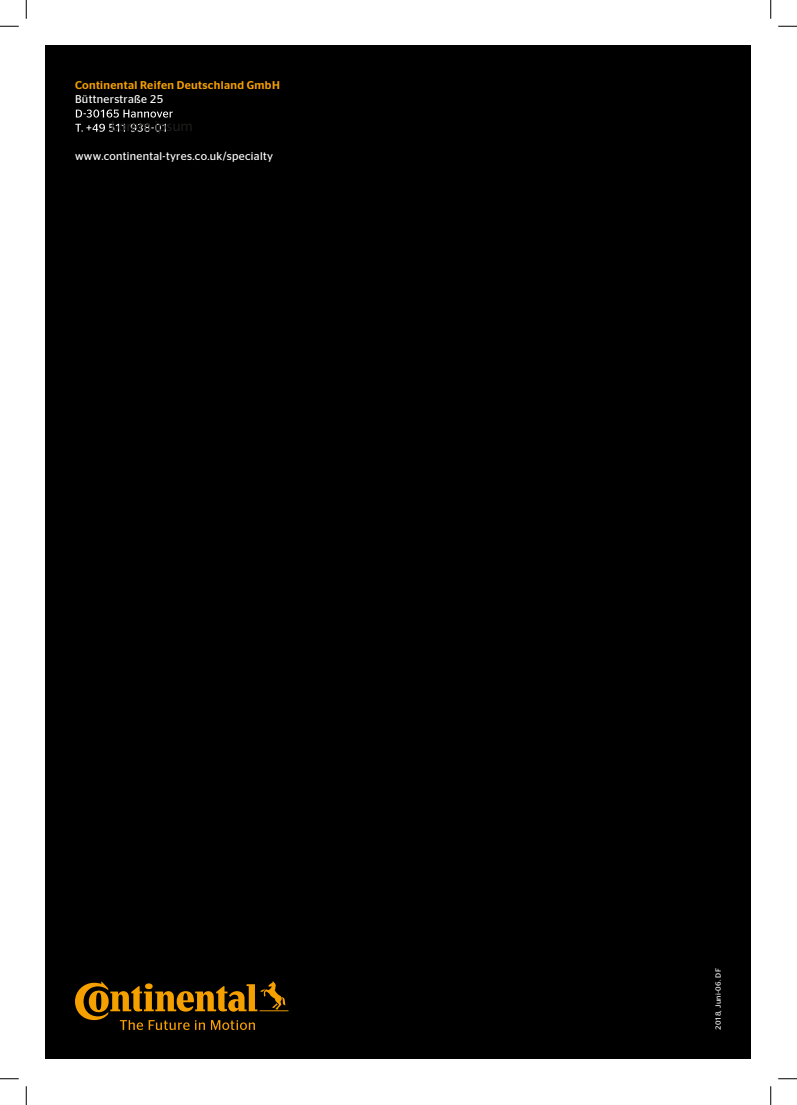
<style>
.page{position:relative;width:797px;height:1105px;background:#fff}
.page>*{position:absolute;margin:0;border:0;box-sizing:border-box;transform-origin:0 0}
.t1{font:15px "Myriad Pro";color:#1d1d1b}
.t2{font:11.25px "Continental Stag Sans";letter-spacing:.025em;color:#fff}
.t3{font:500 11.25px "Continental Stag Sans";letter-spacing:.03em;color:#f6a000}
.t4{font:7.5px "Continental Stag Sans";letter-spacing:.04em;color:#fff}
</style>
<div class="page">
<div style="left:46px;top:46px;width:705px;height:1013px;background:#000"></div>
<svg style="left:76px;top:110px;width:97px;height:8px"></svg>
<svg style="left:75px;top:124px;width:91px;height:8px"></svg>
<svg style="left:75px;top:981px;width:213px;height:49px"></svg>
<svg style="left:0;top:25px;width:19px;height:2px"></svg>
<svg style="left:778px;top:25px;width:19px;height:2px"></svg>
<svg style="left:0;top:1078px;width:19px;height:1px"></svg>
<svg style="left:778px;top:1078px;width:19px;height:1px"></svg>
<svg style="left:25px;top:0;width:2px;height:19px"></svg>
<svg style="left:25px;top:1086px;width:2px;height:19px"></svg>
<svg style="left:770px;top:0;width:1px;height:19px"></svg>
<svg style="left:770px;top:1086px;width:1px;height:19px"></svg>
<p class="t3" style="left:75px;top:79px;width:206px">Continental Reifen Deutschland GmbH</p>
<p class="t2" style="left:75px;top:93px;width:90px">Büttnerstraße 25</p>
<h1 class="t1" style="left:111px;top:117px;width:83px">Lorem ipsum</h1>
<p class="t2" style="left:75px;top:150px;width:199px">www.continental-tyres.co.uk/specialty</p>
<p class="t4" style="left:714px;top:1030px;width:63px;rotate:-90deg">2018, Juni-06. DF</p>
</div>
